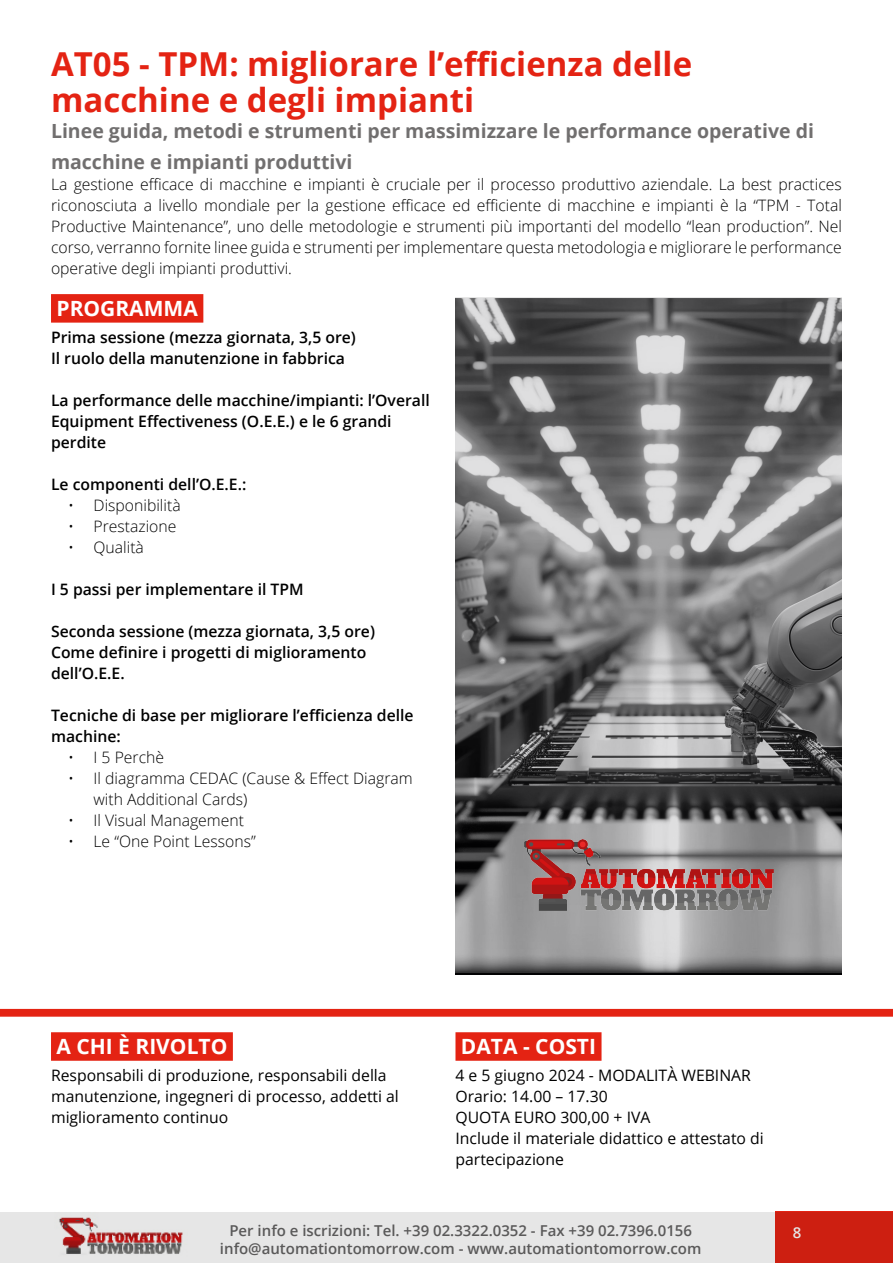
<style>
.page{position:relative;width:893px;height:1263px;background:#fff}
.page>*{position:absolute;margin:0;border:0;box-sizing:border-box;transform-origin:0 0}
.titolo_grigio{font:700 33px/36px "Open Sans";color:#e42313}
.elenco_neretto{font:700 21px "Open Sans";color:#fff}
.titolo_grigio-2{font:700 19.5px/31.5px "Open Sans";color:#716f6f}
.paragrafo-corso{font:300 15.75px/21px "Open Sans";color:#000;text-align:justify}
.elenco_neretto-2{font:600 15.75px/21px "Open Sans";color:#000}
.t1{font:15.75px/21px "Open Sans";color:#000}
.t2{font:600 15px "Open Sans";color:#646363}
.t3{font:600 15px "Open Sans";color:#fff}
</style>
<div class="page">
<svg style="left:455px;top:297px;width:387px;height:677px;background:#777778"></svg>
<img style="left:524px;top:839px;width:249px;height:72px">
<div style="left:51px;top:294px;width:152px;height:29px;background:#e42313"></div>
<div style="left:51px;top:1032px;width:182px;height:29px;background:#e42313"></div>
<div style="left:455px;top:1032px;width:146px;height:29px;background:#e42313"></div>
<div style="left:0;top:1010px;width:893px;height:7px;background:#e42313"></div>
<svg style="left:0;top:1211px;width:893px;height:52px;background:#dfc4c2"></svg>
<div style="left:0;top:1009px;width:893px;height:6px;background:#e42313"></div>
<p class="titolo_grigio" style="left:51px;top:45px;width:643px">AT05 - TPM: migliorare l’efficienza delle macchine e degli impianti</p>
<p class="titolo_grigio-2" style="left:51px;top:114px;width:764px">Linee guida, metodi e strumenti per massimizzare le performance operative di macchine e impianti produttivi</p>
<p class="paragrafo-corso" style="left:51px;top:174px;width:792px">La gestione efficace di macchine e impianti è cruciale per il processo produttivo aziendale. La best practices riconosciuta a livello mondiale per la gestione efficace ed efficiente di macchine e impianti è la “TPM - Total Productive Maintenance”, uno delle metodologie e strumenti più importanti del modello “lean production”. Nel corso, verranno fornite linee guida e strumenti per implementare questa metodologia e migliorare le performance operative degli impianti produttivi.</p>
<p class="elenco_neretto" style="left:56px;top:293px;width:143px">PROGRAMMA</p>
<p class="elenco_neretto-2" style="left:51px;top:326px;width:306px">Prima sessione (mezza giornata, 3,5 ore)</p>
<p class="elenco_neretto-2" style="left:51px;top:347px;width:295px">Il ruolo della manutenzione in fabbrica</p>
<p class="elenco_neretto-2" style="left:51px;top:389px;width:380px">La performance delle macchine/impianti: l’Overall<br>Equipment Effectiveness (O.E.E.) e le 6 grandi perdite</p>
<p class="elenco_neretto-2" style="left:51px;top:473px;width:197px">Le componenti dell’O.E.E.:</p>
<p class="paragrafo-corso" style="left:68px;top:494px;width:114px">• Disponibilità</p>
<p class="paragrafo-corso" style="left:68px;top:515px;width:110px">• Prestazione</p>
<p class="paragrafo-corso" style="left:68px;top:536px;width:77px">• Qualità</p>
<p class="elenco_neretto-2" style="left:51px;top:578px;width:254px">I 5 passi per implementare il TPM</p>
<p class="elenco_neretto-2" style="left:51px;top:620px;width:325px">Seconda sessione (mezza giornata, 3,5 ore)</p>
<p class="elenco_neretto-2" style="left:51px;top:641px;width:317px">Come definire i progetti di miglioramento dell’O.E.E.</p>
<p class="elenco_neretto-2" style="left:51px;top:704px;width:364px">Tecniche di base per migliorare l’efficienza delle machine:</p>
<p class="paragrafo-corso" style="left:68px;top:746px;width:98px">• I 5 Perchè</p>
<p class="paragrafo-corso" style="left:94px;top:767px;width:321px;text-indent:-26px">• Il diagramma CEDAC (Cause &amp; Effect Diagram with Additional Cards)</p>
<p class="paragrafo-corso" style="left:68px;top:809px;width:178px">• Il Visual Management</p>
<p class="paragrafo-corso" style="left:68px;top:830px;width:189px">• Le “One Point Lessons”</p>
<p class="elenco_neretto" style="left:56px;top:1031px;width:172px">A CHI È RIVOLTO</p>
<p class="t1" style="left:51px;top:1064px;width:349px">Responsabili di produzione, responsabili della manutenzione, ingegneri di processo, addetti al miglioramento continuo</p>
<p class="elenco_neretto" style="left:461px;top:1031px;width:137px">DATA - COSTI</p>
<p class="t1" style="left:455px;top:1064px;width:297px">4 e 5 giugno 2024 - MODALITÀ WEBINAR</p>
<p class="t1" style="left:455px;top:1085px;width:196px">Orario: 14.00 – 17.30<br>QUOTA EURO 300,00 + IVA</p>
<p class="t1" style="left:455px;top:1127px;width:310px">Include il materiale didattico e attestato di partecipazione</p>
<p class="t2" style="left:229px;top:1220px;width:464px">Per info e iscrizioni: Tel. +39 02.3322.0352 - Fax +39 02.7396.0156</p>
<p class="t2" style="left:220px;top:1238px;width:483px">info@automationtomorrow.com - www.automationtomorrow.com</p>
<p class="t3" style="left:793px;top:1222px;width:10px">8</p>
</div>
